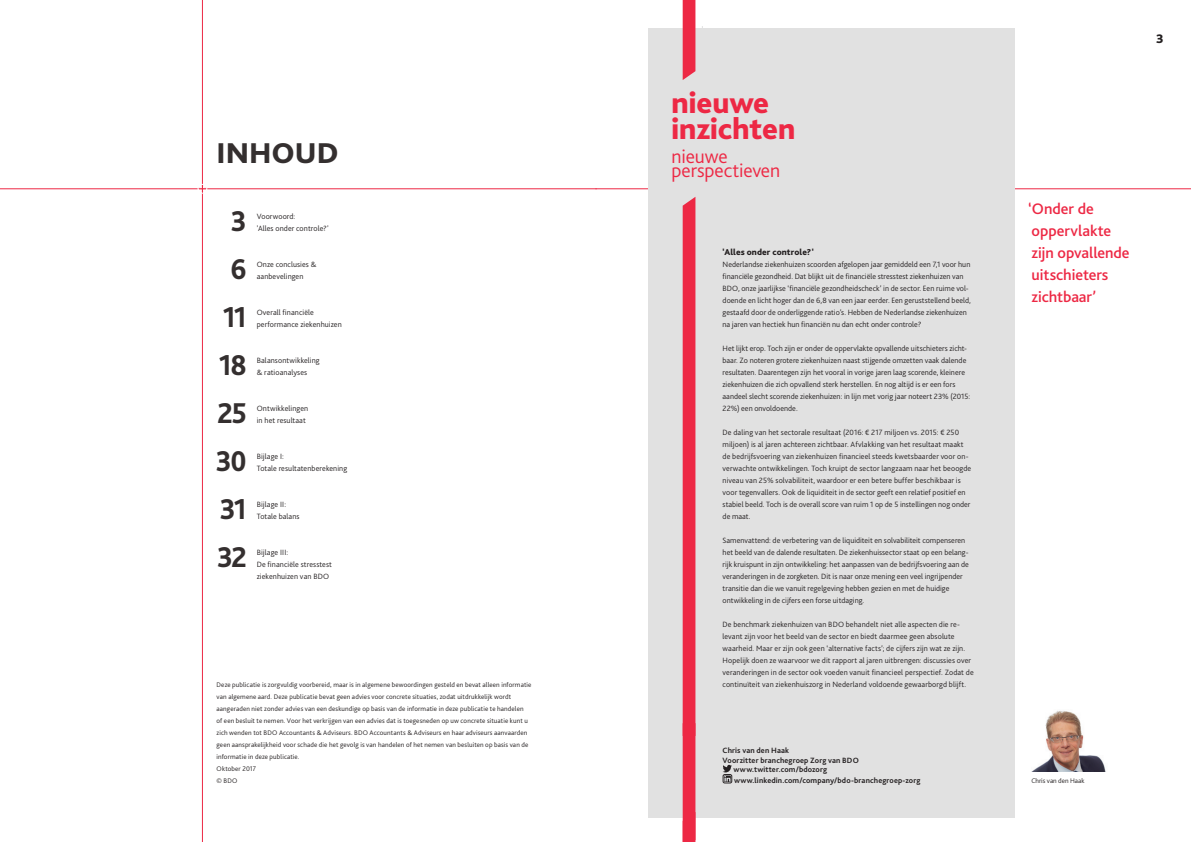
<style>
.page{position:relative;width:1191px;height:842px;background:#fff}
.page>*{position:absolute;margin:0;border:0;box-sizing:border-box;transform-origin:0 0}
._3__Header{font:800 31px "Bliss 2";letter-spacing:-.005em;color:#ed2844}
._6__Platte_tekst{font:800 30px "Bliss 2";letter-spacing:-.05em;color:#342f2f;scale:.93 1}
._3__Header-2{font:800 30px "Bliss 2";color:#342f2f}
._3__Header-3{font:300 20px "Bliss 2";letter-spacing:-.005em;color:#ed2844}
.body{font:500 16px/22px "Bliss 2";color:#ed2844}
.t1{font:800 13px "Bliss 2";color:#231f20}
._10__tussenkopje_hea{font:800 9px "Bliss 2";letter-spacing:.01em;color:#231f20}
.body-2{font:300 8px/12px "Bliss 2";letter-spacing:.005em;color:#231f20}
._6__Platte_tekst-2{font:300 8px/12px "Bliss 2";letter-spacing:.01em;color:#231f20}
._6__Platte_tekst-3{font:700 8px "Bliss 2";letter-spacing:.02em;color:#231f20}
._8__Noot{font:300 7px/12px "Bliss 2";letter-spacing:.015em;color:#231f20}
.Tekst_blauwkader{font:300 7px "Bliss 2";color:#231f20}
</style>
<div class="page">
<hr style="left:595px;top:189px;width:596px;height:1px;background:#ed2844">
<hr style="left:0;top:189px;width:596px;height:1px;background:#ed2844">
<hr style="left:202px;top:0;width:1px;height:842px;background:#ed2844">
<svg style="left:197px;top:184px;width:10px;height:10px"></svg>
<div style="left:648px;top:28px;width:367px;height:789px;background:#e1e1e1"></div>
<div style="left:722px;top:774px;width:10px;height:9px;border:1px solid #231f20;border-radius:2px"></div>
<svg style="left:722px;top:765px;width:10px;height:16px"></svg>
<svg style="left:682px;top:0;width:13px;height:80px"></svg>
<svg style="left:682px;top:197px;width:13px;height:645px"></svg>
<img style="left:1033px;top:711px;width:73px;height:60px">
<p class="_3__Header-2" style="left:217px;top:135px;width:123px">INHOUD</p>
<p class="_6__Platte_tekst" style="left:231px;top:203px;width:19px">3</p>
<p class="_6__Platte_tekst" style="left:231px;top:251px;width:19px">6</p>
<p class="_6__Platte_tekst" style="left:223px;top:299px;width:27px">11</p>
<p class="_6__Platte_tekst" style="left:219px;top:347px;width:31px">18</p>
<p class="_6__Platte_tekst" style="left:217px;top:395px;width:33px">25</p>
<p class="_6__Platte_tekst" style="left:216px;top:443px;width:35px">30</p>
<p class="_6__Platte_tekst" style="left:220px;top:491px;width:31px">31</p>
<p class="_6__Platte_tekst" style="left:217px;top:539px;width:33px">32</p>
<p class="_6__Platte_tekst-2" style="left:257px;top:210px;width:73px">Voorwoord:<br>'Alles onder controle?'</p>
<p class="_6__Platte_tekst-2" style="left:257px;top:258px;width:61px">Onze conclusies &amp; aanbevelingen</p>
<p class="_6__Platte_tekst-2" style="left:257px;top:306px;width:87px">Overall financiële performance ziekenhuizen</p>
<p class="_6__Platte_tekst-2" style="left:257px;top:354px;width:64px">Balansontwikkeling &amp; ratioanalyses</p>
<p class="_6__Platte_tekst-2" style="left:257px;top:402px;width:53px">Ontwikkelingen in het resultaat</p>
<p class="_6__Platte_tekst-2" style="left:257px;top:450px;width:92px">Bijlage I:<br>Totale resultatenberekening</p>
<p class="_6__Platte_tekst-2" style="left:257px;top:498px;width:44px">Bijlage II:<br>Totale balans</p>
<p class="_6__Platte_tekst-2" style="left:257px;top:546px;width:77px">Bijlage III:<br>De financiële stresstest ziekenhuizen van BDO</p>
<p class="_3__Header" style="left:671px;top:84px;width:99px">nieuwe</p>
<p class="_3__Header" style="left:671px;top:110px;width:125px">inzichten</p>
<p class="_3__Header-3" style="left:671px;top:144px;width:58px">nieuwe</p>
<p class="_3__Header-3" style="left:671px;top:158px;width:110px">perspectieven</p>
<p class="_10__tussenkopje_hea" style="left:722px;top:247px;width:93px">'Alles onder controle?'</p>
<p class="body-2" style="left:722px;top:258px;width:250px">Nederlandse ziekenhuizen scoorden afgelopen jaar gemiddeld een 7,1 voor hun financiële gezondheid. Dat blijkt uit de financiële stresstest ziekenhuizen van BDO, onze jaarlijkse ‘financiële gezondheidscheck’ in de sector. Een ruime vol&shy;doende en licht hoger dan de 6,8 van een jaar eerder. Een geruststellend beeld, gestaafd door de onderliggende ratio’s. Hebben de Nederlandse ziekenhuizen na jaren van hectiek hun financiën nu dan echt onder controle?</p>
<p class="body-2" style="left:722px;top:342px;width:249px">Het lijkt erop. Toch zijn er onder de oppervlakte opvallende uitschieters zicht&shy;baar. Zo noteren grotere ziekenhuizen naast stijgende omzetten vaak dalende resultaten. Daarentegen zijn het vooral in vorige jaren laag scorende, kleinere ziekenhuizen die zich opvallend sterk herstellen. En nog altijd is er een fors aandeel slecht scorende ziekenhuizen: in lijn met vorig jaar noteert 23% (2015:<br>22%) een onvoldoende.</p>
<p class="body-2" style="left:722px;top:426px;width:250px">De daling van het sectorale resultaat (2016: € 217 miljoen vs. 2015: € 250 miljoen) is al jaren achtereen zichtbaar. Afvlakking van het resultaat maakt de bedrijfsvoering van ziekenhuizen financieel steeds kwetsbaarder voor on&shy;verwachte ontwikkelingen. Toch kruipt de sector langzaam naar het beoogde niveau van 25% solvabiliteit, waardoor er een betere buffer beschikbaar is voor tegenvallers. Ook de liquiditeit in de sector geeft een relatief positief en stabiel beeld. Toch is de overall score van ruim 1 op de 5 instellingen nog onder de maat.</p>
<p class="body-2" style="left:722px;top:534px;width:248px">Samenvattend: de verbetering van de liquiditeit en solvabiliteit compenseren het beeld van de dalende resultaten. De ziekenhuissector staat op een belang&shy;rijk kruispunt in zijn ontwikkeling: het aanpassen van de bedrijfsvoering aan de veranderingen in de zorgketen. Dit is naar onze mening een veel ingrijpender transitie dan die we vanuit regelgeving hebben gezien en met de huidige</p>
<p class="body-2" style="left:722px;top:594px;width:143px">ontwikkeling in de cijfers een forse uitdaging.</p>
<p class="body-2" style="left:722px;top:618px;width:253px">De benchmark ziekenhuizen van BDO behandelt niet alle aspecten die re&shy;levant zijn voor het beeld van de sector en biedt daarmee geen absolute waarheid. Maar er zijn ook geen ‘alternative facts’; de cijfers zijn wat ze zijn.<br>Hopelijk doen ze waarvoor we dit rapport al jaren uitbrengen: discussies over veranderingen in de sector ook voeden vanuit financieel perspectief. Zodat de</p>
<p class="body" style="left:1028px;top:197px;width:67px">‘Onder de</p>
<p class="body" style="left:1031px;top:219px;width:100px">oppervlakte zijn opvallende uitschieters zichtbaar’</p>
<p class="_8__Noot" style="left:217px;top:679px;width:316px">Deze publicatie is zorgvuldig voorbereid, maar is in algemene bewoordingen gesteld en bevat alleen informatie</p>
<p class="body-2" style="left:722px;top:678px;width:245px">continuïteit van ziekenhuiszorg in Nederland voldoende gewaarborgd blijft.</p>
<p class="_8__Noot" style="left:217px;top:691px;width:313px">van algemene aard. Deze publicatie bevat geen advies voor concrete situaties, zodat uitdrukkelijk wordt aangeraden niet zonder advies van een deskundige op basis van de informatie in deze publicatie te handelen of een besluit te nemen. Voor het verkrijgen van een advies dat is toegesneden op uw concrete situatie kunt u zich wenden tot BDO Accountants &amp; Adviseurs. BDO Accountants &amp; Adviseurs en haar adviseurs aanvaarden geen aansprakelijkheid voor schade die het gevolg is van handelen of het nemen van besluiten op basis van de informatie in deze publicatie.</p>
<p class="_8__Noot" style="left:217px;top:763px;width:41px">Oktober 2017</p>
<p class="_8__Noot" style="left:217px;top:775px;width:22px">© BDO</p>
<p class="Tekst_blauwkader" style="left:1031px;top:777px;width:55px">Chris van den Haak</p>
<p class="_6__Platte_tekst-3" style="left:722px;top:746px;width:68px">Chris van den Haak</p>
<p class="_6__Platte_tekst-3" style="left:722px;top:755px;width:138px">Voorzitter branchegroep Zorg van BDO</p>
<p class="_6__Platte_tekst-3" style="left:733px;top:765px;width:95px">www.twitter.com/bdozorg</p>
<p class="_6__Platte_tekst-3" style="left:734px;top:776px;width:188px">www.linkedin.com/company/bdo-branchegroep-zorg</p>
<p class="t1" style="left:1156px;top:31px;width:9px">3</p>
</div>
